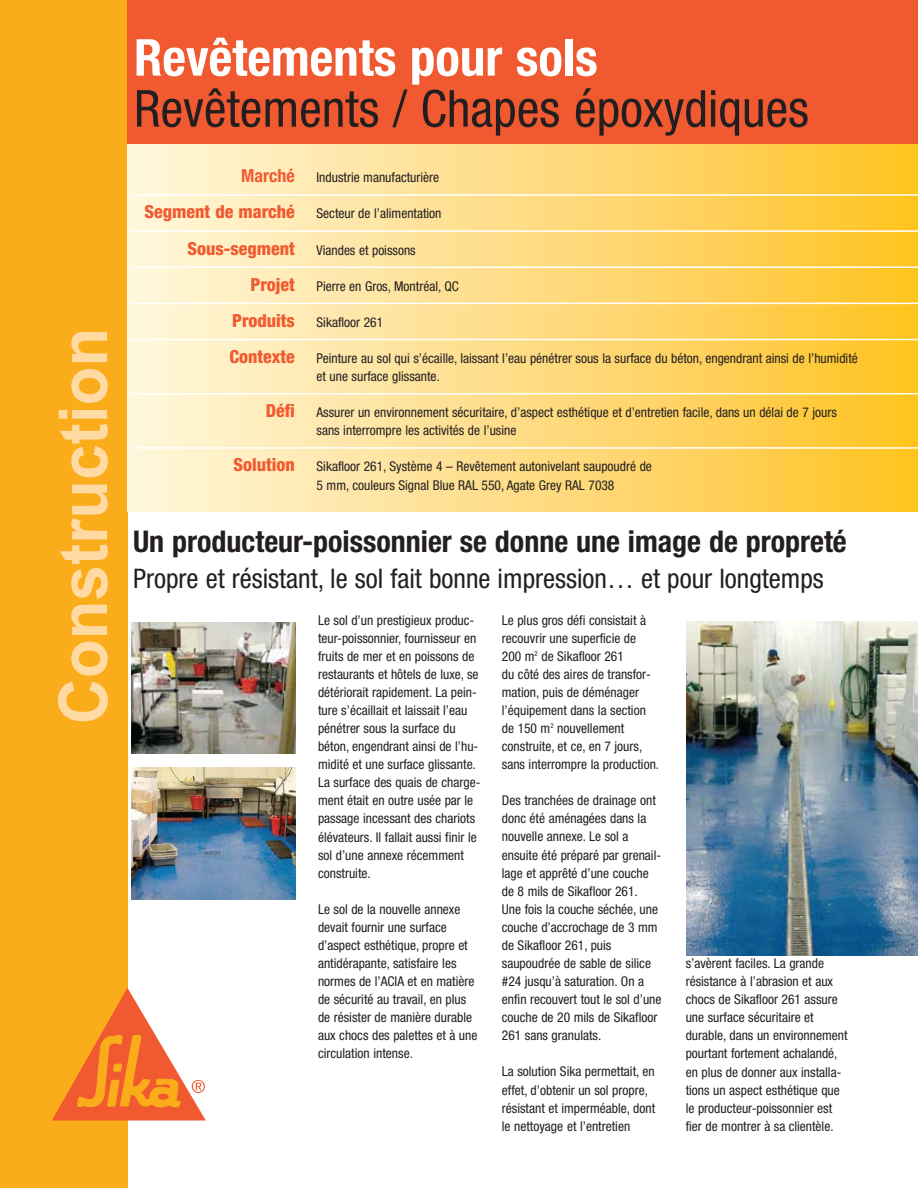
<style>
.page{position:relative;width:918px;height:1188px;background:#fff}
.page>*{position:absolute;margin:0;border:0;box-sizing:border-box;transform-origin:0 0}
.t1{font:700 67.5px "Arial";color:#ffdaa2;scale:.94 1}
.t2{font:700 57.3px "Arial";color:#ffdaa2;scale:1.11 1}
.t3{font:condensed 51px "Helvetica Neue";color:#231f20}
.t4{font:700 condensed 51px "Helvetica Neue";color:#fff}
.t5{font:700 condensed 30px "Helvetica Neue";color:#231f20}
.t6{font:condensed 27px "Helvetica Neue";color:#231f20}
.t7{font:800 condensed 18px/36.2px "Helvetica Neue";color:#f15a30;text-align:right}
.t8{font:700 condensed 18px "Helvetica Neue";color:#f15a30}
.t9{font:condensed 13.5px/18.1px "Helvetica Neue";color:#231f20}
</style>
<div class="page">
<div style="left:0;top:0;width:128px;height:1188px;background:#faac1a"></div>
<div style="left:128px;top:58px;width:790px;height:454px;background:linear-gradient(to right,#fff7e0,#ffc328)"></div>
<hr style="left:132px;top:194px;width:786px;height:2px;background:#fff">
<hr style="left:132px;top:230px;width:786px;height:2px;background:#fff">
<hr style="left:132px;top:266px;width:786px;height:2px;background:#fff">
<hr style="left:132px;top:303px;width:786px;height:1px;background:#fff">
<hr style="left:132px;top:339px;width:786px;height:1px;background:#fff">
<hr style="left:132px;top:393px;width:786px;height:1px;background:#fff">
<hr style="left:132px;top:447px;width:786px;height:2px;background:#fff">
<div style="left:128px;top:0;width:790px;height:143px;background:#f15a30"></div>
<svg style="left:52px;top:988px;width:153px;height:133px"></svg>
<img style="left:686px;top:621px;width:232px;height:335px">
<img style="left:132px;top:622px;width:163px;height:132px">
<img style="left:132px;top:768px;width:163px;height:131px">
<h1 class="t1" style="left:39px;top:724px;width:423px;rotate:-90deg">Construction</h1>
<h2 class="t2" style="left:60px;top:724px;width:359px;rotate:-90deg">Construction</h2>
<h3 class="t4" style="left:134px;top:27px;width:465px">Revêtements pour sols</h3>
<h3 class="t3" style="left:134px;top:79px;width:676px">Revêtements / Chapes époxydiques</h3>
<h3 class="t8" style="left:241px;top:165px;width:55px">Marché</h3>
<h3 class="t7" style="left:145px;top:194px;width:152px">Segment de marché<br>Sous-segment<br>Projet<br>Produits<br>Contexte</h3>
<h3 class="t7" style="left:266px;top:392px;width:30px">Défi</h3>
<h3 class="t7" style="left:234px;top:447px;width:63px">Solution</h3>
<p class="t9" style="left:317px;top:168px;width:124px">Industrie manufacturière</p>
<p class="t9" style="left:317px;top:205px;width:127px">Secteur de l’alimentation</p>
<p class="t9" style="left:317px;top:241px;width:101px">Viandes et poissons</p>
<p class="t9" style="left:317px;top:277px;width:144px">Pierre en Gros, Montréal, QC</p>
<p class="t9" style="left:317px;top:313px;width:68px">Sikafloor 261</p>
<p class="t9" style="left:317px;top:349px;width:543px">Peinture au sol qui s’écaille, laissant l’eau pénétrer sous la surface du béton, engendrant ainsi de l’humidité et une surface glissante.</p>
<p class="t9" style="left:317px;top:403px;width:522px">Assurer un environnement sécuritaire, d’aspect esthétique et d’entretien facile, dans un délai de 7 jours sans interrompre les activités de l’usine</p>
<p class="t9" style="left:317px;top:457px;width:337px">Sikafloor 261, Système 4 – Revêtement autonivelant saupoudré de<br>5 mm, couleurs Signal Blue RAL 550, Agate Grey RAL 7038</p>
<h3 class="t5" style="left:133px;top:524px;width:715px">Un producteur-poissonnier se donne une image de propreté</h3>
<h3 class="t6" style="left:133px;top:563px;width:692px">Propre et résistant, le sol fait bonne impression… et pour longtemps</h3>
<p class="t9" style="left:318px;top:611px;width:164px">Le sol d’un prestigieux produc&shy;teur-poissonnier, fournisseur en fruits de mer et en poissons de restaurants et hôtels de luxe, se détériorait rapidement. La pein&shy;ture s’écaillait et laissait l’eau pénétrer sous la surface du béton, engendrant ainsi de l’hu&shy;midité et une surface glissante.<br>La surface des quais de charge&shy;ment était en outre usée par le passage incessant des chariots élévateurs. Il fallait aussi finir le sol d’une annexe récemment construite.</p>
<p class="t9" style="left:318px;top:900px;width:161px">Le sol de la nouvelle annexe devait fournir une surface d’aspect esthétique, propre et antidérapante, satisfaire les normes de l’ACIA et en matière de sécurité au travail, en plus de résister de manière durable aux chocs des palettes et à une circulation intense.</p>
<p class="t9" style="left:502px;top:611px;width:159px">Le plus gros défi consistait à recouvrir une superficie de<br>200 m<sup>2</sup> de Sikafloor 261<br>du côté des aires de transfor&shy;mation, puis de déménager l’équipement dans la section de 150 m<sup>2</sup> nouvellement construite, et ce, en 7 jours, sans interrompre la production.</p>
<p class="t9" style="left:502px;top:791px;width:161px">Des tranchées de drainage ont donc été aménagées dans la nouvelle annexe. Le sol a ensuite été préparé par grenail&shy;lage et apprêté d’une couche de 8 mils de Sikafloor 261.<br>Une fois la couche séchée, une couche d’accrochage de 3 mm de Sikafloor 261, puis saupoudrée de sable de silice #24 jusqu’à saturation. On a enfin recouvert tout le sol d’une couche de 20 mils de Sikafloor<br>261 sans granulats.</p>
<p class="t9" style="left:502px;top:1063px;width:155px">La solution Sika permettait, en effet, d’obtenir un sol propre, résistant et imperméable, dont le nettoyage et l’entretien</p>
<p class="t9" style="left:686px;top:954px;width:163px">s’avèrent faciles. La grande résistance à l’abrasion et aux chocs de Sikafloor 261 assure une surface sécuritaire et durable, dans un environnement pourtant fortement achalandé, en plus de donner aux installa&shy;tions un aspect esthétique que le producteur-poissonnier est fier de montrer à sa clientèle.</p>
</div>
